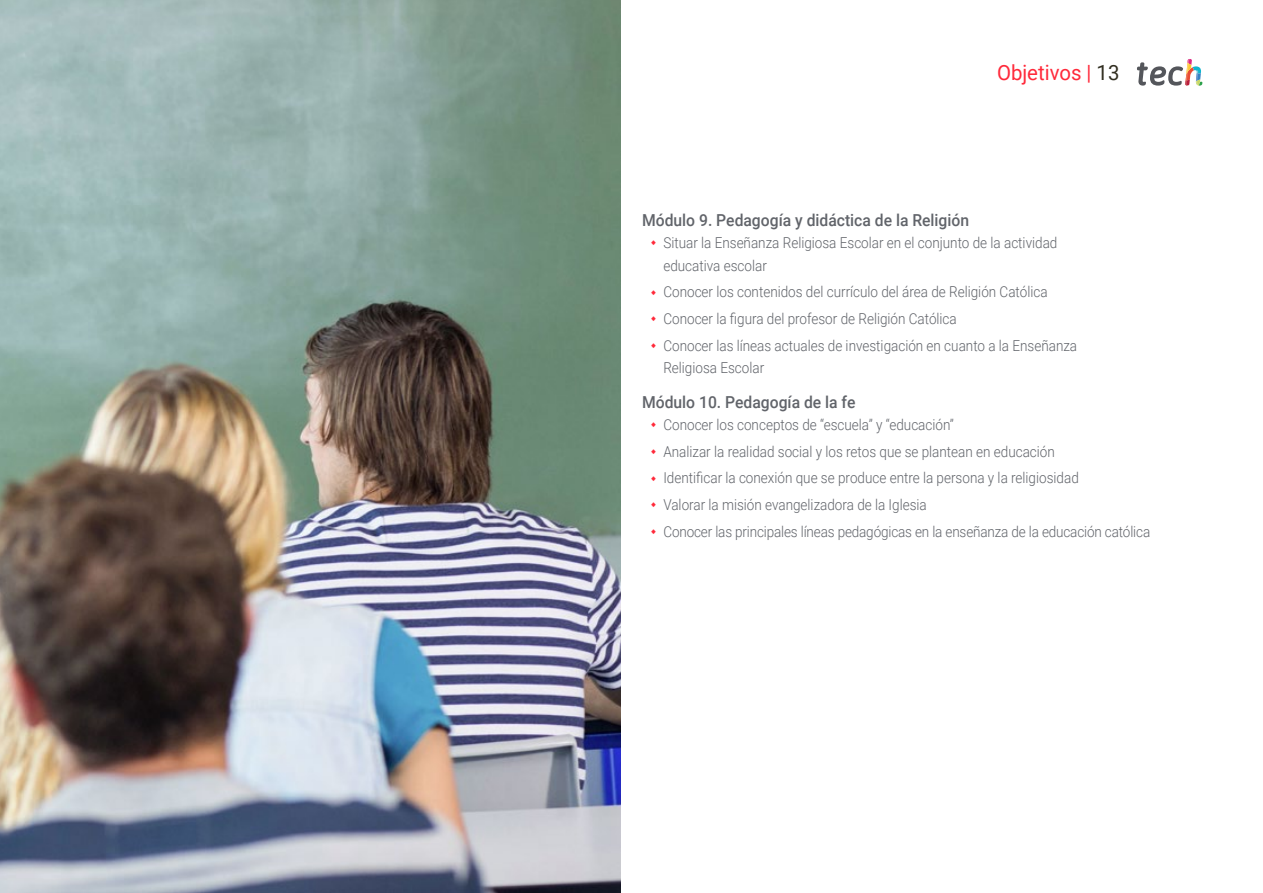
<style>
.page{position:relative;width:1263px;height:893px;background:#fff}
.page>*{position:absolute;margin:0;border:0;box-sizing:border-box;transform-origin:0 0}
.t1{font:21px "Roboto";color:#ff293a}
.t2{font:500 16.5px "Roboto";color:#61646a;scale:.95 1}
.t3{font:300 15px/26.7px "Roboto";color:#61646a;scale:.9 1}
.s1{color:#312e20}
</style>
<div class="page">
<img style="left:0;top:0;width:621px;height:893px">
<svg style="left:1137px;top:59px;width:65px;height:27px"></svg>
<h1 class="t1" style="left:997px;top:57px;width:124px">Objetivos | <span class="s1">13</span></h1>
<p class="t2" style="left:642px;top:208px;width:346px">Módulo 9. Pedagogía y didáctica de la Religión</p>
<p class="t3" style="left:663px;top:231px;width:439px;line-height:22.5px">Situar la Enseñanza Religiosa Escolar en el conjunto de la actividad educativa escolar</p>
<p class="t3" style="left:663px;top:278px;width:461px">Conocer los contenidos del currículo del área de Religión Católica<br>Conocer la figura del profesor de Religión Católica<br>Conocer las líneas actuales de investigación en cuanto a la Enseñanza</p>
<p class="t3" style="left:663px;top:354px;width:114px">Religiosa Escolar</p>
<p class="t2" style="left:642px;top:390px;width:226px">Módulo 10. Pedagogía de la fe</p>
<p class="t3" style="left:663px;top:411px;width:542px">Conocer los conceptos de “escuela” y “educación”<br>Analizar la realidad social y los retos que se plantean en educación<br>Identificar la conexión que se produce entre la persona y la religiosidad<br>Valorar la misión evangelizadora de la Iglesia<br>Conocer las principales líneas pedagógicas en la enseñanza de la educación católica</p>
</div>
